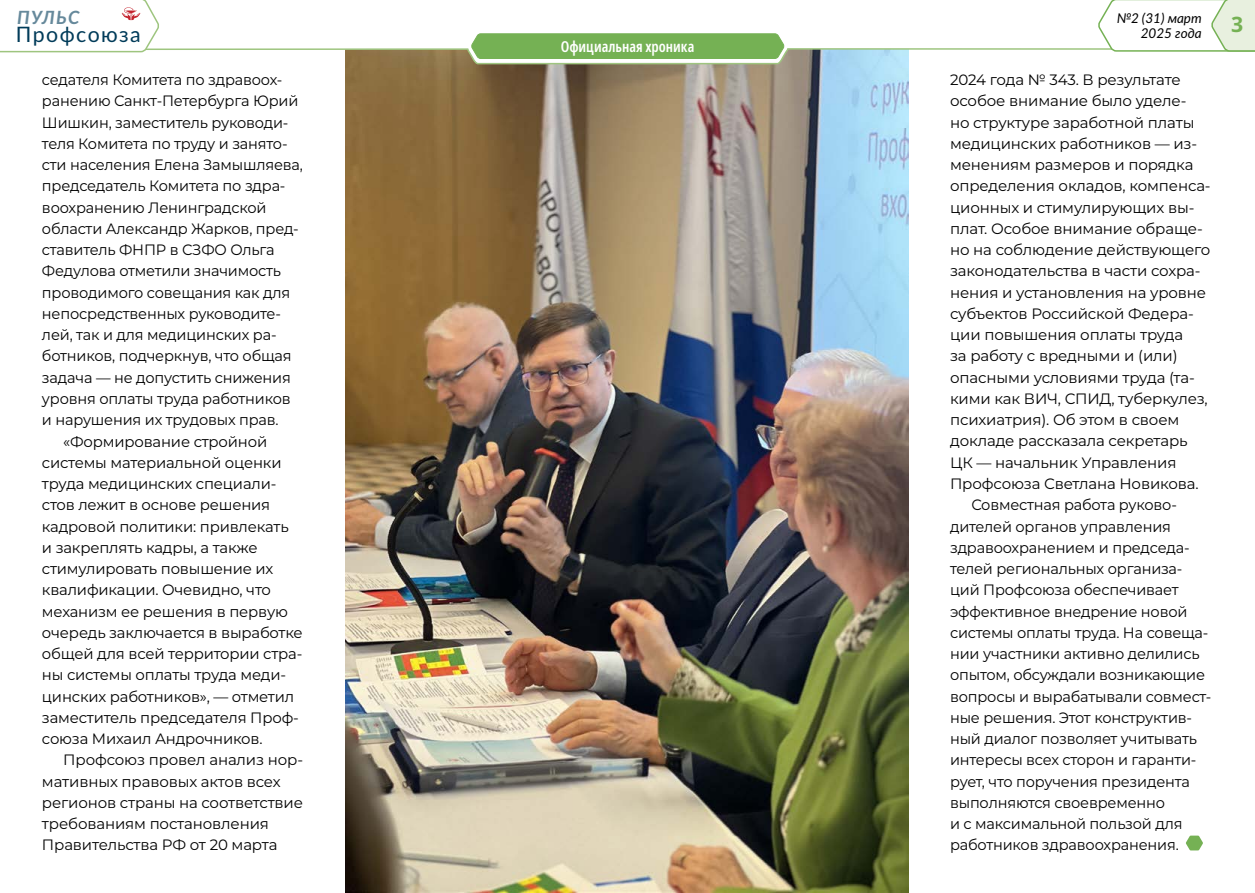
<style>
.page{position:relative;width:1255px;height:893px;background:#fff}
.page>*{position:absolute;margin:0;border:0;box-sizing:border-box;transform-origin:0 0}
.t1{font:21.3px "Lato";letter-spacing:.07em;color:#003b59}
.t2{font:700 21.3px "Noto Sans";color:#75b154}
.t3{font:italic 700 18.3px "Lato";letter-spacing:.07em;color:#66899b}
.t4{font:15px "Montserrat";letter-spacing:-.01em;color:#000}
.t5{font:600 extra-condensed 15px "Noto Sans";color:#fff}
.t6{font:italic 13.5px/15.3px "Lato";color:#000;text-align:right}
</style>
<div class="page">
<svg style="left:1186px;top:836px;width:16px;height:14px"></svg>
<img style="left:345px;top:65px;width:563px;height:828px">
<svg style="left:159px;top:48px;width:937px;height:17px"></svg>
<div style="left:470px;top:33px;width:315px;height:26px;background:#75b154"></div>
<svg style="left:0;top:0;width:159px;height:53px"></svg>
<svg style="left:1096px;top:0;width:158px;height:52px"></svg>
<p class="t3" style="left:17px;top:4px;width:64px">ПУЛЬС</p>
<h1 class="t1" style="left:16px;top:19px;width:126px">Профсоюза</h1>
<p class="t4" style="left:42px;top:69px;width:242px">седателя Комитета по здравоох-</p>
<p class="t4" style="left:42px;top:91px;width:258px">ранению Санкт--Петербурга Юрий</p>
<p class="t4" style="left:42px;top:112px;width:248px">Шишкин, заместитель руководи-</p>
<p class="t4" style="left:42px;top:133px;width:247px">теля Комитета по труду и занято-</p>
<p class="t4" style="left:42px;top:154px;width:262px">сти населения Елена Замышляева,</p>
<p class="t4" style="left:42px;top:176px;width:245px">председатель Комитета по здра-</p>
<p class="t4" style="left:42px;top:197px;width:226px">воохранению Ленинградской</p>
<p class="t4" style="left:42px;top:218px;width:258px">области Александр Жарков, пред-</p>
<p class="t4" style="left:42px;top:239px;width:234px">ставитель ФНПР в СЗФО Ольга</p>
<p class="t4" style="left:42px;top:261px;width:240px">Федулова отметили значимость</p>
<p class="t4" style="left:42px;top:282px;width:250px">проводимого совещания как для</p>
<p class="t4" style="left:42px;top:303px;width:241px">непосредственных руководите-</p>
<p class="t4" style="left:42px;top:325px;width:236px">лей, так и для медицинских ра-</p>
<p class="t4" style="left:42px;top:346px;width:251px">ботников, подчеркнув, что общая</p>
<p class="t4" style="left:42px;top:367px;width:250px">задача — не допустить снижения</p>
<p class="t4" style="left:42px;top:388px;width:250px">уровня оплаты труда работников</p>
<p class="t4" style="left:42px;top:410px;width:238px">и нарушения их трудовых прав.</p>
<p class="t4" style="left:63px;top:431px;width:205px">«Формирование стройной</p>
<p class="t4" style="left:42px;top:452px;width:241px">системы материальной оценки</p>
<p class="t4" style="left:42px;top:473px;width:236px">труда медицинских специали-</p>
<p class="t4" style="left:42px;top:495px;width:230px">стов лежит в основе решения</p>
<p class="t4" style="left:42px;top:516px;width:248px">кадровой политики: привлекать</p>
<p class="t4" style="left:42px;top:537px;width:217px">и закреплять кадры, а также</p>
<p class="t4" style="left:42px;top:558px;width:233px">стимулировать повышение их</p>
<p class="t4" style="left:42px;top:580px;width:230px">квалификации. Очевидно, что</p>
<p class="t4" style="left:42px;top:601px;width:247px">механизм ее решения в первую</p>
<p class="t4" style="left:42px;top:622px;width:262px">очередь заключается в выработке</p>
<p class="t4" style="left:42px;top:643px;width:262px">общей для всей территории стра-</p>
<p class="t4" style="left:42px;top:665px;width:246px">ны системы оплаты труда меди-</p>
<p class="t4" style="left:42px;top:686px;width:254px">цинских работников», — отметил</p>
<p class="t4" style="left:42px;top:707px;width:258px">заместитель председателя Проф-</p>
<p class="t4" style="left:42px;top:728px;width:222px">союза Михаил Андрочников.</p>
<p class="t4" style="left:63px;top:750px;width:241px">Профсоюз провел анализ нор-</p>
<p class="t4" style="left:42px;top:771px;width:240px">мативных правовых актов всех</p>
<p class="t4" style="left:42px;top:792px;width:262px">регионов страны на соответствие</p>
<p class="t4" style="left:42px;top:813px;width:228px">требованиям постановления</p>
<p class="t4" style="left:42px;top:835px;width:237px">Правительства РФ от 20 марта</p>
<p class="t5" style="left:560px;top:35px;width:135px">Официальная хроника</p>
<p class="t6" style="left:1116px;top:10px;width:86px">№2 (31) март<br>2025 года</p>
<h1 class="t2" style="left:1231px;top:9px;width:14px">3</h1>
<p class="t4" style="left:950px;top:69px;width:232px">2024 года № 343. В результате</p>
<p class="t4" style="left:950px;top:91px;width:238px">особое внимание было уделе-</p>
<p class="t4" style="left:950px;top:112px;width:246px">но структуре заработной платы</p>
<p class="t4" style="left:950px;top:133px;width:248px">медицинских работников — из-</p>
<p class="t4" style="left:950px;top:154px;width:245px">менениям размеров и порядка</p>
<p class="t4" style="left:950px;top:176px;width:262px">определения окладов, компенса-</p>
<p class="t4" style="left:950px;top:197px;width:246px">ционных и стимулирующих вы-</p>
<p class="t4" style="left:950px;top:218px;width:254px">плат. Особое внимание обраще-</p>
<p class="t4" style="left:950px;top:239px;width:262px">но на соблюдение действующего</p>
<p class="t4" style="left:950px;top:261px;width:252px">законодательства в части сохра-</p>
<p class="t4" style="left:950px;top:282px;width:257px">нения и установления на уровне</p>
<p class="t4" style="left:950px;top:303px;width:245px">субъектов Российской Федера-</p>
<p class="t4" style="left:950px;top:324px;width:235px">ции повышения оплаты труда</p>
<p class="t4" style="left:950px;top:346px;width:229px">за работу с вредными и (или)</p>
<p class="t4" style="left:950px;top:367px;width:246px">опасными условиями труда (та-</p>
<p class="t4" style="left:950px;top:388px;width:259px">кими как ВИЧ, СПИД, туберкулез,</p>
<p class="t4" style="left:950px;top:409px;width:231px">психиатрия). Об этом в своем</p>
<p class="t4" style="left:950px;top:431px;width:239px">докладе рассказала секретарь</p>
<p class="t4" style="left:950px;top:452px;width:228px">ЦК — начальник Управления</p>
<p class="t4" style="left:950px;top:473px;width:250px">Профсоюза Светлана Новикова.</p>
<p class="t4" style="left:971px;top:495px;width:207px">Совместная работа руково-</p>
<p class="t4" style="left:950px;top:516px;width:222px">дителей органов управления</p>
<p class="t4" style="left:950px;top:537px;width:241px">здравоохранением и председа-</p>
<p class="t4" style="left:950px;top:558px;width:234px">телей региональных организа-</p>
<p class="t4" style="left:950px;top:580px;width:230px">ций Профсоюза обеспечивает</p>
<p class="t4" style="left:950px;top:601px;width:239px">эффективное внедрение новой</p>
<p class="t4" style="left:950px;top:622px;width:260px">системы оплаты труда. На совеща-</p>
<p class="t4" style="left:950px;top:643px;width:251px">нии участники активно делились</p>
<p class="t4" style="left:950px;top:665px;width:256px">опытом, обсуждали возникающие</p>
<p class="t4" style="left:950px;top:686px;width:263px">вопросы и вырабатывали совмест-</p>
<p class="t4" style="left:950px;top:707px;width:243px">ные решения. Этот конструктив-</p>
<p class="t4" style="left:950px;top:728px;width:248px">ный диалог позволяет учитывать</p>
<p class="t4" style="left:950px;top:750px;width:248px">интересы всех сторон и гаранти-</p>
<p class="t4" style="left:950px;top:771px;width:241px">рует, что поручения президента</p>
<p class="t4" style="left:950px;top:792px;width:216px">выполняются своевременно</p>
<p class="t4" style="left:950px;top:813px;width:234px">и с максимальной пользой для</p>
<p class="t4" style="left:950px;top:835px;width:230px">работников здравоохранения.</p>
</div>
